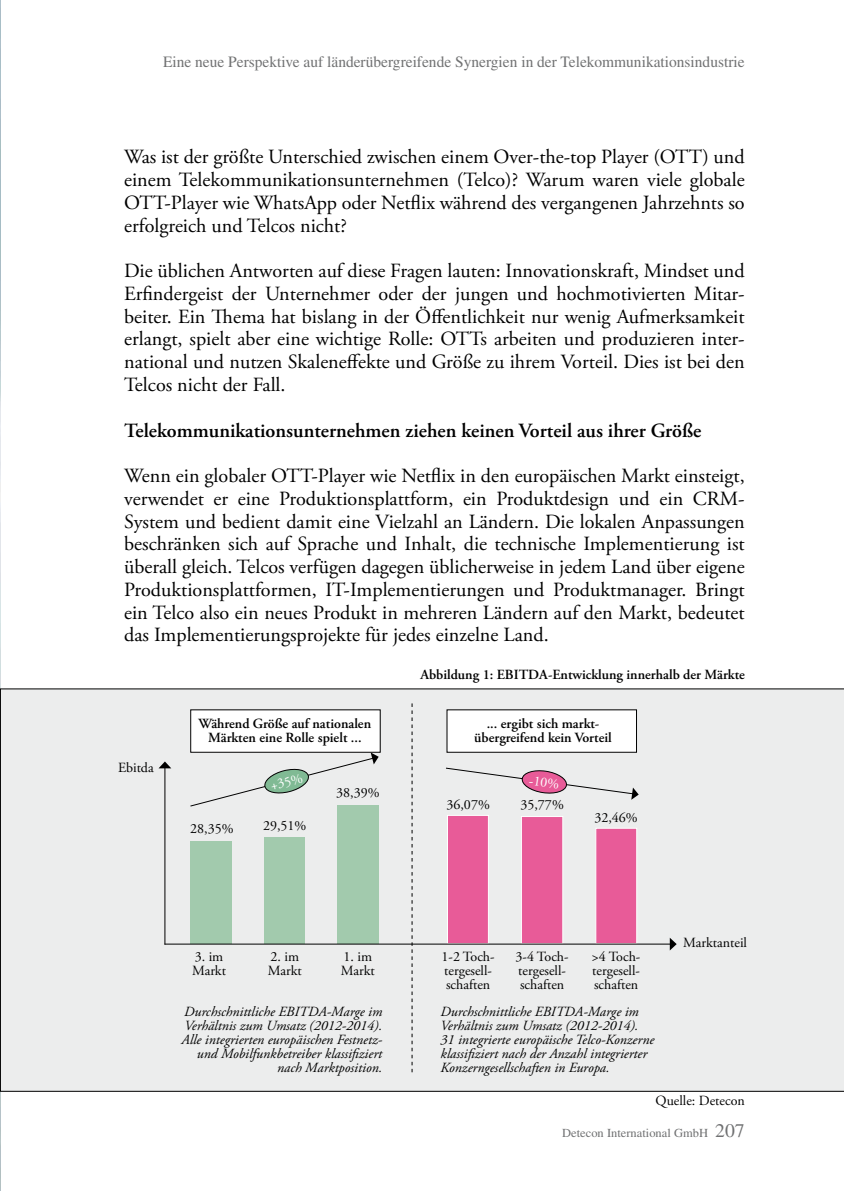
<style>
.page{position:relative;width:844px;height:1191px;background:#fff}
.page>*{position:absolute;margin:0;border:0;box-sizing:border-box;transform-origin:0 0}
.t1{font:20.12px/22.8px "Adobe Garamond Pro";color:#000;text-align:justify}
.t2{font:600 20.12px "Adobe Garamond Pro";color:#000}
.t3{font:15.75px "Times";color:#707172}
.t4{font:italic 14px/14px "Adobe Garamond Pro";color:#000;text-align:right}
.t5{font:14px/14px "Adobe Garamond Pro";color:#000}
.t6{font:600 14px/14px "Adobe Garamond Pro";color:#000;text-align:center}
.t7{font:14px "Adobe Garamond Pro";color:#fff}
.t8{font:12.25px "Times";color:#707172}
.s1{font-size:19.25px}
</style>
<div class="page">
<img style="left:0;top:0;width:1px;height:1191px">
<div style="left:0;top:688px;width:843px;height:403px;background:#eceded"></div>
<div style="left:191px;top:710px;width:189px;height:42px;background:#fff"></div>
<div style="left:447px;top:710px;width:189px;height:42px;background:#fff"></div>
<hr style="left:164px;top:767px;width:1px;height:177px;background:#000">
<svg style="left:158px;top:761px;width:13px;height:7px"></svg>
<div style="left:190px;top:841px;width:41px;height:102px;background:#a2caad"></div>
<div style="left:264px;top:837px;width:41px;height:106px;background:#a2caad"></div>
<div style="left:337px;top:804px;width:41px;height:139px;background:#a2caad"></div>
<div style="left:447px;top:815px;width:41px;height:128px;background:#e85b98;border:1px solid #fff"></div>
<div style="left:521px;top:816px;width:42px;height:127px;background:#e85b98;border:1px solid #fff"></div>
<div style="left:595px;top:828px;width:41px;height:115px;background:#e85b98;border:1px solid #fff"></div>
<svg style="left:411px;top:703px;width:1px;height:369px"></svg>
<svg style="left:190px;top:752px;width:188px;height:54px;background:#dadfdc"></svg>
<svg style="left:445px;top:767px;width:193px;height:33px;background:#e0d2d8"></svg>
<hr style="left:164px;top:943px;width:506px;height:1px;background:#000">
<svg style="left:669px;top:937px;width:7px;height:13px"></svg>
<p class="t3" style="left:163px;top:53px;width:583px">Eine neue Perspektive auf länderübergreifende Synergien in der Telekommunikationsindustrie</p>
<p class="t1" style="left:124px;top:146px;width:622px">Was ist der größte Unterschied zwischen einem Over-the-top Player (OTT) und einem Telekommunikationsunternehmen (Telco)? Warum waren viele globale OTT-Player wie WhatsApp oder Netflix während des vergangenen Jahrzehnts so erfolgreich und Telcos nicht?</p>
<p class="t1" style="left:124px;top:260px;width:622px">Die üblichen Antworten auf diese Fragen lauten: Innovationskraft, Mindset und Erfindergeist der Unternehmer oder der jungen und hochmotivierten Mitar&shy;beiter. Ein Thema hat bislang in der Öffentlichkeit nur wenig Aufmerksamkeit erlangt, spielt aber eine wichtige Rolle: OTTs arbeiten und produzieren inter&shy;national und nutzen Skaleneffekte und Größe zu ihrem Vorteil. Dies ist bei den Telcos nicht der Fall.</p>
<p class="t2" style="left:124px;top:418px;width:578px">Telekommunikationsunternehmen ziehen keinen Vorteil aus ihrer Größe</p>
<p class="t1" style="left:124px;top:465px;width:622px">Wenn ein globaler OTT-Player wie Netflix in den europäischen Markt einsteigt, verwendet er eine Produktionsplattform, ein Produktdesign und ein CRM-System und bedient damit eine Vielzahl an Ländern. Die lokalen Anpassungen beschränken sich auf Sprache und Inhalt, die technische Implementierung ist überall gleich. Telcos verfügen dagegen üblicherweise in jedem Land über eigene Produktionsplattformen, IT-Implementierungen und Produktmanager. Bringt ein Telco also ein neues Produkt in mehreren Ländern auf den Markt, bedeutet das Implementierungsprojekte für jedes einzelne Land.</p>
<p class="t6" style="left:420px;top:668px;width:326px">Abbildung 1: EBITDA-Entwicklung innerhalb der Märkte</p>
<p class="t5" style="left:118px;top:760px;width:37px">Ebitda</p>
<p class="t6" style="left:198px;top:717px;width:174px">Während Größe auf nationalen<br>Märkten eine Rolle spielt ...</p>
<p class="t6" style="left:474px;top:717px;width:139px">... ergibt sich markt&shy;übergreifend kein Vorteil</p>
<p class="t7" style="left:268px;top:777px;width:34px;rotate:-14deg">+35%</p>
<p class="t7" style="left:530px;top:772px;width:32px;rotate:9deg">-10%</p>
<p class="t5" style="left:336px;top:786px;width:45px">38,39%</p>
<p class="t5" style="left:446px;top:798px;width:45px">36,07%</p>
<p class="t5" style="left:520px;top:798px;width:45px">35,77%</p>
<p class="t5" style="left:190px;top:822px;width:45px">28,35%</p>
<p class="t5" style="left:263px;top:819px;width:45px">29,51%</p>
<p class="t5" style="left:594px;top:811px;width:45px">32,46%</p>
<p class="t5" style="left:192px;top:949px;width:35px">3. im<br>Markt</p>
<p class="t5" style="left:268px;top:949px;width:35px">2. im<br>Markt</p>
<p class="t5" style="left:341px;top:949px;width:35px">1. im<br>Markt</p>
<p class="t5" style="left:441px;top:949px;width:55px">1-2 Toch&shy;tergesell&shy;schaften</p>
<p class="t4" style="left:181px;top:1005px;width:202px">Durchschnittliche EBITDA-Marge im Verhältnis zum Umsatz (2012-2014).<br>Alle integrierten europäischen Festnetz&shy;und Mobilfunkbetreiber klassifiziert nach Marktposition.</p>
<p class="t4" style="left:440px;top:1005px;width:215px;text-align:left">Durchschnittliche EBITDA-Marge im Verhältnis zum Umsatz (2012-2014).<br>31 integrierte europäische Telco-Konzerne klassifiziert nach der Anzahl integrierter Konzerngesellschaften in Europa.</p>
<p class="t5" style="left:515px;top:949px;width:55px">3-4 Toch&shy;tergesell&shy;schaften</p>
<p class="t5" style="left:591px;top:949px;width:50px;text-align:justify">&gt;4 Toch&shy;tergesell&shy;schaften</p>
<p class="t5" style="left:683px;top:936px;width:65px">Marktanteil</p>
<p class="t5" style="left:655px;top:1094px;width:91px">Quelle: Detecon</p>
<p class="t8" style="left:562px;top:1125px;width:184px">Detecon International GmbH <span class="s1">207</span></p>
</div>
